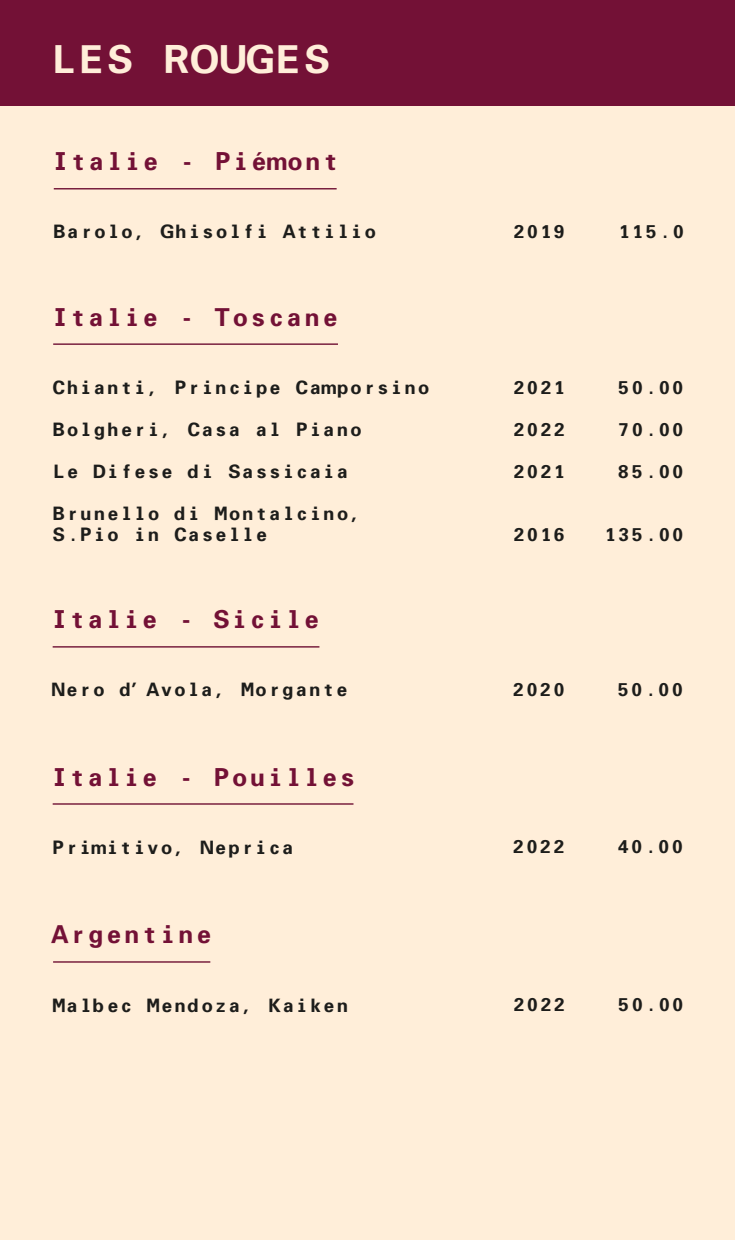
<style>
.page{position:relative;width:735px;height:1240px;background:#fff}
.page>*{position:absolute;margin:0;border:0;box-sizing:border-box;transform-origin:0 0}
.t1{font:700 37.5px "Uni Lyon";letter-spacing:-.15em;color:#ffeed9}
.t2{font:700 24px "Uni Lyon";letter-spacing:-.15em;color:#731136}
.t3{font:700 18px/21px "Uni Lyon";letter-spacing:-.15em;color:#1d1d1b}
</style>
<div class="page">
<div style="left:0;top:0;width:735px;height:1239px;background:#ffeed9"></div>
<hr style="left:54px;top:188px;width:282px;height:1px;background:#79203f">
<div style="left:0;top:0;width:735px;height:106px;background:#731136"></div>
<hr style="left:53px;top:646px;width:266px;height:1px;background:#79203f">
<hr style="left:53px;top:343px;width:285px;height:2px;background:#79203f">
<hr style="left:53px;top:803px;width:300px;height:1px;background:#79203f">
<hr style="left:53px;top:961px;width:157px;height:1px;background:#79203f">
<h1 class="t1" style="left:47px;top:44px;width:288px">LES ROUGES</h1>
<h2 class="t2" style="left:50px;top:152px;width:293px">Italie - Piémont</h2>
<p class="t3" style="left:51px;top:223px;width:328px">Barolo, Ghisolfi Attilio</p>
<p class="t3" style="left:616px;top:223px;width:72px">115.0</p>
<p class="t3" style="left:511px;top:223px;width:58px">2019</p>
<h2 class="t2" style="left:49px;top:307px;width:293px">Italie - Toscane</h2>
<p class="t3" style="left:51px;top:378px;width:382px">Chianti, Principe Camporsino</p>
<p class="t3" style="left:51px;top:420px;width:315px">Bolgheri, Casa al Piano</p>
<p class="t3" style="left:51px;top:462px;width:301px">Le Difese di Sassicaia</p>
<p class="t3" style="left:51px;top:504px;width:315px">Brunello di Montalcino,<br>S.Pio in Caselle</p>
<h2 class="t2" style="left:49px;top:610px;width:275px">Italie - Sicile</h2>
<p class="t3" style="left:511px;top:378px;width:58px">2021</p>
<p class="t3" style="left:511px;top:420px;width:58px">2022</p>
<p class="t3" style="left:511px;top:462px;width:58px">2021</p>
<p class="t3" style="left:511px;top:525px;width:58px">2016</p>
<p class="t3" style="left:615px;top:378px;width:72px">50.00</p>
<p class="t3" style="left:615px;top:420px;width:72px">70.00</p>
<p class="t3" style="left:615px;top:462px;width:72px">85.00</p>
<p class="t3" style="left:602px;top:525px;width:85px">135.00</p>
<p class="t3" style="left:50px;top:681px;width:301px">Nero d’Avola, Morgante</p>
<p class="t3" style="left:615px;top:681px;width:72px">50.00</p>
<p class="t3" style="left:510px;top:681px;width:58px">2020</p>
<h2 class="t2" style="left:49px;top:767px;width:311px">Italie - Pouilles</h2>
<p class="t3" style="left:50px;top:838px;width:247px">Primitivo, Neprica</p>
<p class="t3" style="left:615px;top:838px;width:72px">40.00</p>
<p class="t3" style="left:510px;top:838px;width:58px">2022</p>
<h2 class="t2" style="left:49px;top:925px;width:167px">Argentine</h2>
<p class="t3" style="left:51px;top:996px;width:301px">Malbec Mendoza, Kaiken</p>
<p class="t3" style="left:615px;top:996px;width:72px">50.00</p>
<p class="t3" style="left:510px;top:996px;width:58px">2022</p>
</div>
